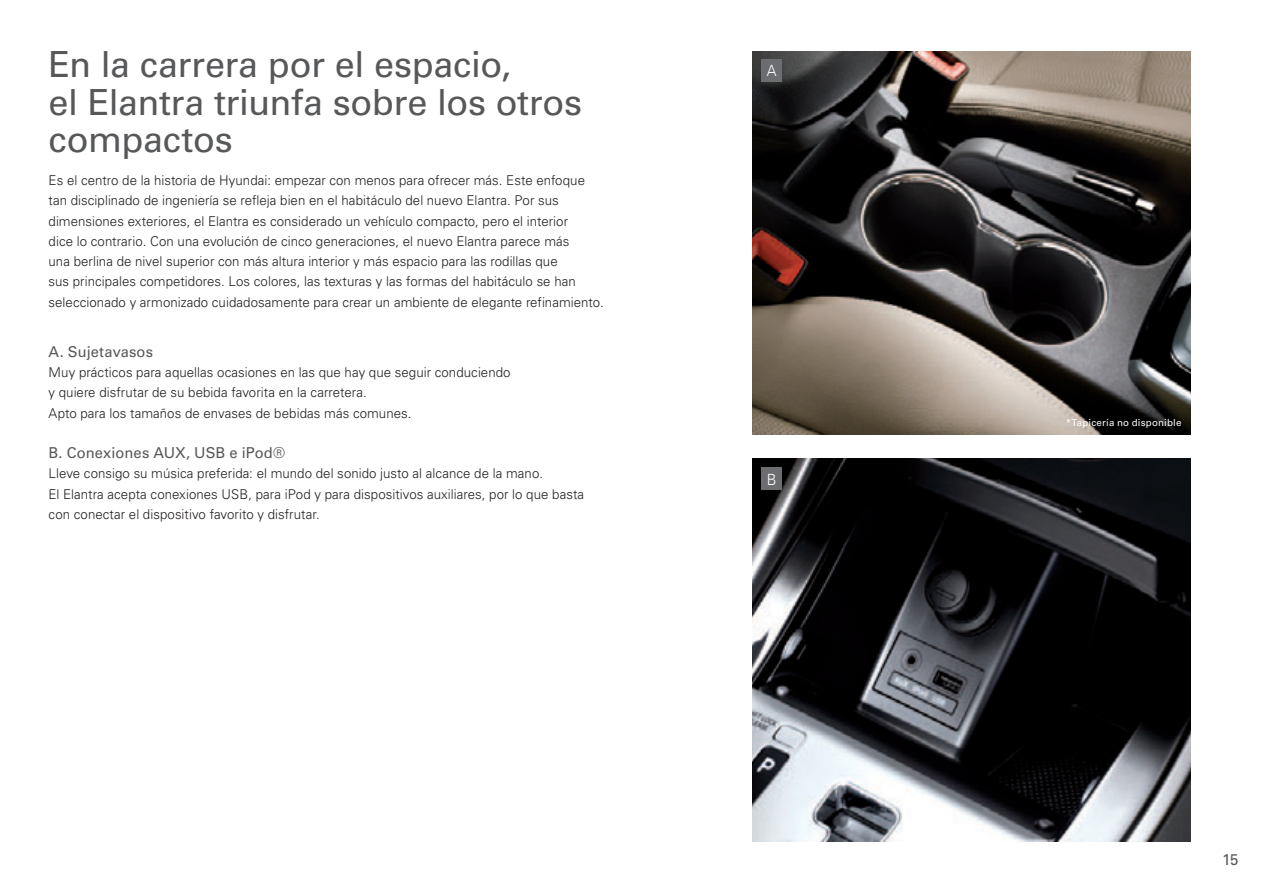
<style>
.page{position:relative;width:1263px;height:893px;background:#fff}
.page>*{position:absolute;margin:0;border:0;box-sizing:border-box;transform-origin:0 0}
.t1{font:36px/37.5px "Univers LT Std";letter-spacing:-.01em;color:#57585a}
.t2{font:15.6px "Univers";color:#57585a;scale:.95 1}
.t3{font:300 15.45px "Univers LT Std";color:#fff;scale:.95 1}
.t4{font:15px "Univers LT Std";letter-spacing:.005em;color:#57585a}
.t5{font:300 13.5px/20.2px "Univers LT Std";letter-spacing:.005em;color:#231f20}
.t6{font:9.75px "Univers LT Std";letter-spacing:.02em;color:#fff}
</style>
<div class="page">
<img style="left:753px;top:51px;width:437px;height:384px">
<img style="left:753px;top:458px;width:437px;height:384px">
<div style="left:761px;top:60px;width:21px;height:22px;background:#6c6d70"></div>
<div style="left:761px;top:468px;width:21px;height:22px;background:#6c6d70"></div>
<h1 class="t1" style="left:49px;top:46px;width:535px">En la carrera por el espacio,<br>el Elantra triunfa sobre los otros compactos</h1>
<p class="t5" style="left:49px;top:170px;width:557px">Es el centro de la historia de Hyundai: empezar con menos para ofrecer más. Este enfoque tan disciplinado de ingeniería se refleja bien en el habitáculo del nuevo Elantra. Por sus dimensiones exteriores, el Elantra es considerado un vehículo compacto, pero el interior<br>dice lo contrario. Con una evolución de cinco generaciones, el nuevo Elantra parece más<br>una berlina de nivel superior con más altura interior y más espacio para las rodillas que<br>sus principales competidores. Los colores, las texturas y las formas del habitáculo se han seleccionado y armonizado cuidadosamente para crear un ambiente de elegante refinamiento.</p>
<p class="t4" style="left:49px;top:343px;width:106px">A. Sujetavasos</p>
<p class="t5" style="left:49px;top:362px;width:464px">Muy prácticos para aquellas ocasiones en las que hay que seguir conduciendo y quiere disfrutar de su bebida favorita en la carretera.<br>Apto para los tamaños de envases de bebidas más comunes.</p>
<p class="t4" style="left:49px;top:444px;width:238px">B. Conexiones AUX, USB e iPod®</p>
<p class="t5" style="left:49px;top:463px;width:537px">Lleve consigo su música preferida: el mundo del sonido justo al alcance de la mano.<br>El Elantra acepta conexiones USB, para iPod y para dispositivos auxiliares, por lo que basta con conectar el dispositivo favorito y disfrutar.</p>
<p class="t3" style="left:767px;top:62px;width:12px">A</p>
<p class="t3" style="left:767px;top:470px;width:12px">B</p>
<p class="t6" style="left:1066px;top:416px;width:117px">*Tapicería no disponible</p>
<p class="t2" style="left:1222px;top:850px;width:19px">15</p>
</div>
